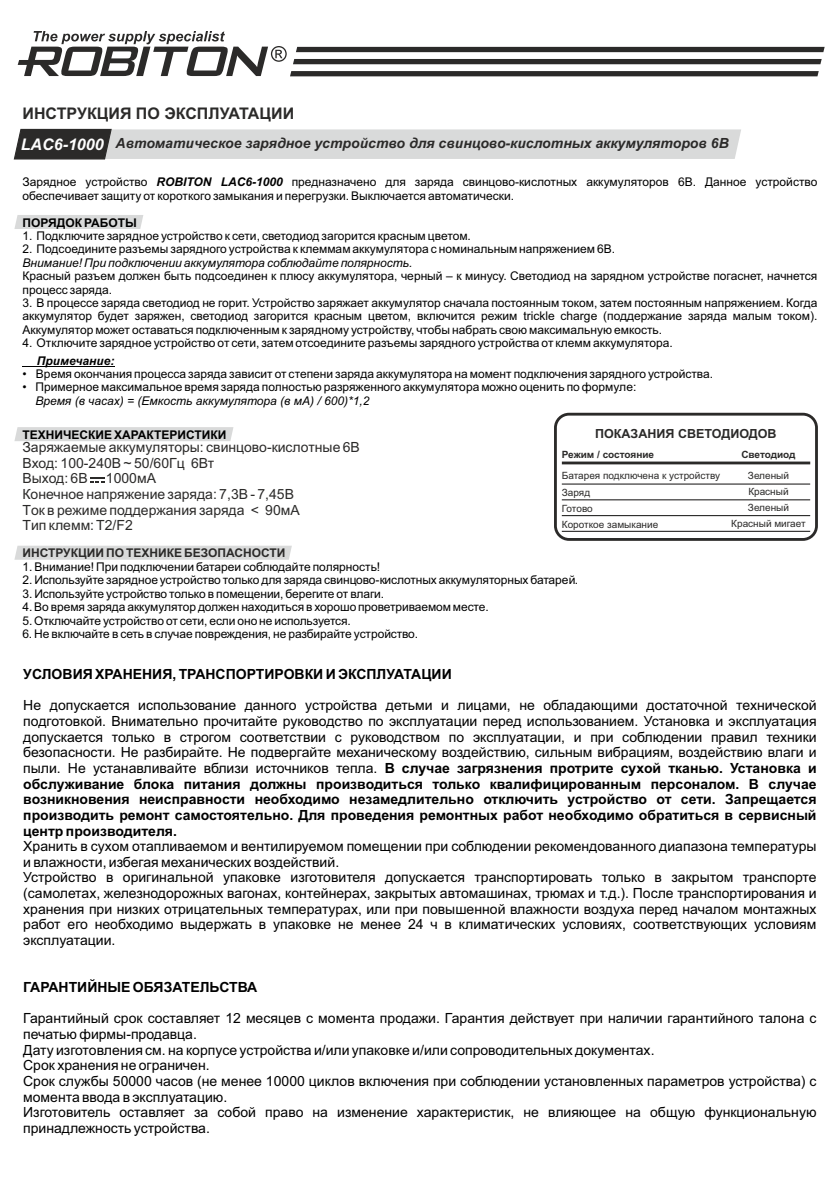
<style>
.page{position:relative;width:840px;height:1191px;background:#fff}
.page>*{position:absolute;margin:0;border:0;box-sizing:border-box;transform-origin:0 0}
.t1{font:700 16px "Arial";color:#2b2a29}
.t2{font:14px/15.6px "Arial";color:#000}
.t3{font:14px/15.6px "Arial";color:#2b2a29}
.t4{font:italic 700 14px "Arial";color:#2b2a29}
.t5{font:700 14px "Arial";color:#000}
.t6{font:700 12.6px "Arial";color:#2b2a29}
.t7{font:12px/13.4px "Arial";color:#000}
.t8{font:italic 12px "Arial";color:#000}
.t9{font:700 12px "Arial";color:#000}
.t10{font:700 12px "Arial";color:#2b2a29}
.t11{font:italic 700 12px "Arial";color:#000}
.t12{font:10px "Arial";color:#2b2a29}
.t13{font:700 10px "Arial";letter-spacing:-.005em;color:#2b2a29}
.s1{font-size:16px;color:#fefefe}
.s2{font-weight:700;font-style:italic}
.s3{font-weight:700}
</style>
<div class="page">
<div style="left:14px;top:215px;width:129px;height:14px;background:#d9dada"></div>
<div style="left:14px;top:427px;width:219px;height:14px;background:#d9dada"></div>
<svg style="left:14px;top:545px;width:278px;height:15px"></svg>
<hr style="left:23px;top:366px;width:91px;height:1px;background:#000">
<svg style="left:90px;top:477px;width:15px;height:5px"></svg>
<svg style="left:18px;top:31px;width:806px;height:45px"></svg>
<svg style="left:13px;top:128px;width:727px;height:32px"></svg>
<hr style="left:561px;top:461px;width:248px;height:3px;background:#2b2a29">
<hr style="left:561px;top:483px;width:248px;height:1px;background:#2b2a29">
<hr style="left:561px;top:499px;width:248px;height:1px;background:#2b2a29">
<hr style="left:561px;top:515px;width:248px;height:1px;background:#2b2a29">
<hr style="left:561px;top:531px;width:248px;height:1px;background:#2b2a29">
<div style="left:553px;top:413px;width:264px;height:128px;border:3px solid #2b2a29;border-radius:14px"></div>
<p class="t1" style="left:23px;top:108px;width:273px">ИНСТРУКЦИЯ ПО ЭКСПЛУАТАЦИИ</p>
<p class="t4" style="left:21px;top:138px;width:709px"><span class="s1">LAС6-1000</span> Автоматическое зарядное устройство для свинцово-кислотных аккумуляторов 6В</p>
<p class="t7" style="left:23px;top:176px;width:796px">Зарядное устройство <span class="s2">ROBITON LAC6-1000</span> предназначено для заряда свинцово-кислотных аккумуляторов 6В. Данное устройство обеспечивает защиту от короткого замыкания и перегрузки. Выключается автоматически.</p>
<p class="t9" style="left:23px;top:218px;width:116px">ПОРЯДОК РАБОТЫ</p>
<p class="t7" style="left:23px;top:230px;width:449px">1. Подключите зарядное устройство к сети, светодиод загорится красным цветом.</p>
<p class="t7" style="left:23px;top:243px;width:593px">2. Подсоедините разъемы зарядного устройства к клеммам аккумулятора с номинальным напряжением 6В.</p>
<p class="t8" style="left:22px;top:258px;width:391px">Внимание! При подключении аккумулятора соблюдайте полярность.</p>
<p class="t7" style="left:22px;top:270px;width:796px">Красный разъем должен быть подсоединен к плюсу аккумулятора, черный – к минусу. Светодиод на зарядном устройстве погаснет, начнется процесс заряда.</p>
<p class="t7" style="left:22px;top:297px;width:796px;text-align:justify">3. В процессе заряда светодиод не горит. Устройство заряжает аккумулятор сначала постоянным током, затем постоянным напряжением. Когда аккумулятор будет заряжен, светодиод загорится красным цветом, включится режим trickle charge (поддержание заряда малым током).<br>Аккумулятор может оставаться подключенным к зарядному устройству, чтобы набрать свою максимальную емкость.</p>
<p class="t7" style="left:22px;top:337px;width:651px">4. Отключите зарядное устройство от сети, затем отсоедините разъемы зарядного устройства от клемм аккумулятора.</p>
<p class="t11" style="left:37px;top:356px;width:79px">Примечание:</p>
<p class="t7" style="left:22px;top:368px;width:692px">• Время окончания процесса заряда зависит от степени заряда аккумулятора на момент подключения зарядного устройства.</p>
<p class="t7" style="left:22px;top:382px;width:615px">• Примерное максимальное время заряда полностью разряженного аккумулятора можно оценить по формуле:</p>
<p class="t8" style="left:35px;top:396px;width:335px">Время (в часах) = (Емкость аккумулятора (в мА) / 600)*1,2</p>
<p class="t9" style="left:22px;top:430px;width:205px">ТЕХНИЧЕСКИЕ ХАРАКТЕРИСТИКИ</p>
<p class="t3" style="left:22px;top:440px;width:339px">Заряжаемые аккумуляторы: свинцово-кислотные 6В<br>Вход: 100-240В ~ 50/60Гц 6Вт<br>Выход: 6В</p>
<p class="t6" style="left:595px;top:428px;width:183px">ПОКАЗАНИЯ СВЕТОДИОДОВ</p>
<p class="t13" style="left:561px;top:451px;width:94px">Режим / состояние</p>
<p class="t13" style="left:741px;top:451px;width:56px">Светодиод</p>
<p class="t12" style="left:561px;top:472px;width:160px">Батарея подключена к устройству</p>
<p class="t12" style="left:747px;top:472px;width:42px">Зеленый</p>
<p class="t12" style="left:561px;top:488px;width:30px">Заряд</p>
<p class="t12" style="left:747px;top:488px;width:42px">Красный</p>
<p class="t12" style="left:561px;top:504px;width:32px">Готово</p>
<p class="t12" style="left:747px;top:503px;width:42px">Зеленый</p>
<p class="t12" style="left:561px;top:521px;width:98px">Короткое замыкание</p>
<p class="t12" style="left:730px;top:519px;width:76px">Красный мигает</p>
<p class="t3" style="left:22px;top:472px;width:279px;text-indent:83px">1000мА<br>Конечное напряжение заряда: 7,3В - 7,45В<br>Ток в режиме поддержания заряда &lt; 90мА<br>Тип клемм: T2/F2</p>
<p class="t10" style="left:22px;top:549px;width:264px">ИНСТРУКЦИИ ПО ТЕХНИКЕ БЕЗОПАСНОСТИ</p>
<p class="t7" style="left:22px;top:561px;width:359px">1. Внимание! При подключении батареи соблюдайте полярность!</p>
<p class="t7" style="left:22px;top:574px;width:557px">2. Используйте зарядное устройство только для заряда свинцово-кислотных аккумуляторных батарей.</p>
<p class="t7" style="left:22px;top:588px;width:363px">3. Используйте устройство только в помещении, берегите от влаги.</p>
<p class="t7" style="left:22px;top:601px;width:467px">4. Во время заряда аккумулятор должен находиться в хорошо проветриваемом месте.</p>
<p class="t7" style="left:22px;top:614px;width:330px">5. Отключайте устройство от сети, если оно не используется.</p>
<p class="t7" style="left:22px;top:628px;width:397px">6. Не включайте в сеть в случае повреждения, не разбирайте устройство.</p>
<p class="t5" style="left:23px;top:669px;width:429px">УСЛОВИЯ ХРАНЕНИЯ, ТРАНСПОРТИРОВКИ И ЭКСПЛУАТАЦИИ</p>
<p class="t2" style="left:23px;top:699px;width:794px;text-align:justify">Не допускается использование данного устройства детьми и лицами, не обладающими достаточной технической подготовкой. Внимательно прочитайте руководство по эксплуатации перед использованием. Установка и эксплуатация допускается только в строгом соответствии с руководством по эксплуатации, и при соблюдении правил техники безопасности. Не разбирайте. Не подвергайте механическому воздействию, сильным вибрациям, воздействию влаги и пыли. Не устанавливайте вблизи источников тепла. <span class="s3">В случае загрязнения протрите сухой тканью. Установка и обслуживание блока питания должны производиться только квалифицированным персоналом. В случае возникновения неисправности необходимо незамедлительно отключить устройство от сети. Запрещается производить ремонт самостоятельно. Для проведения ремонтных работ необходимо обратиться в сервисный центр производителя.</span></p>
<p class="t2" style="left:23px;top:839px;width:794px">Хранить в сухом отапливаемом и вентилируемом помещении при соблюдении рекомендованного диапазона температуры и влажности, избегая механических воздействий.<br>Устройство в оригинальной упаковке изготовителя допускается транспортировать только в закрытом транспорте (самолетах, железнодорожных вагонах, контейнерах, закрытых автомашинах, трюмах и т.д.). После транспортирования и хранения при низких отрицательных температурах, или при повышенной влажности воздуха перед началом монтажных работ его необходимо выдержать в упаковке не менее 24 ч в климатических условиях, соответствующих условиям эксплуатации.</p>
<p class="t5" style="left:23px;top:981px;width:235px">ГАРАНТИЙНЫЕ ОБЯЗАТЕЛЬСТВА</p>
<p class="t2" style="left:23px;top:1011px;width:794px">Гарантийный срок составляет 12 месяцев с момента продажи. Гарантия действует при наличии гарантийного талона с печатью фирмы-продавца.<br>Дату изготовления см. на корпусе устройства и/или упаковке и/или сопроводительных документах.<br>Срок хранения не ограничен.<br>Срок службы 50000 часов (не менее 10000 циклов включения при соблюдении установленных параметров устройства) с момента ввода в эксплуатацию.<br>Изготовитель оставляет за собой право на изменение характеристик, не влияющее на общую функциональную принадлежность устройства.</p>
</div>
